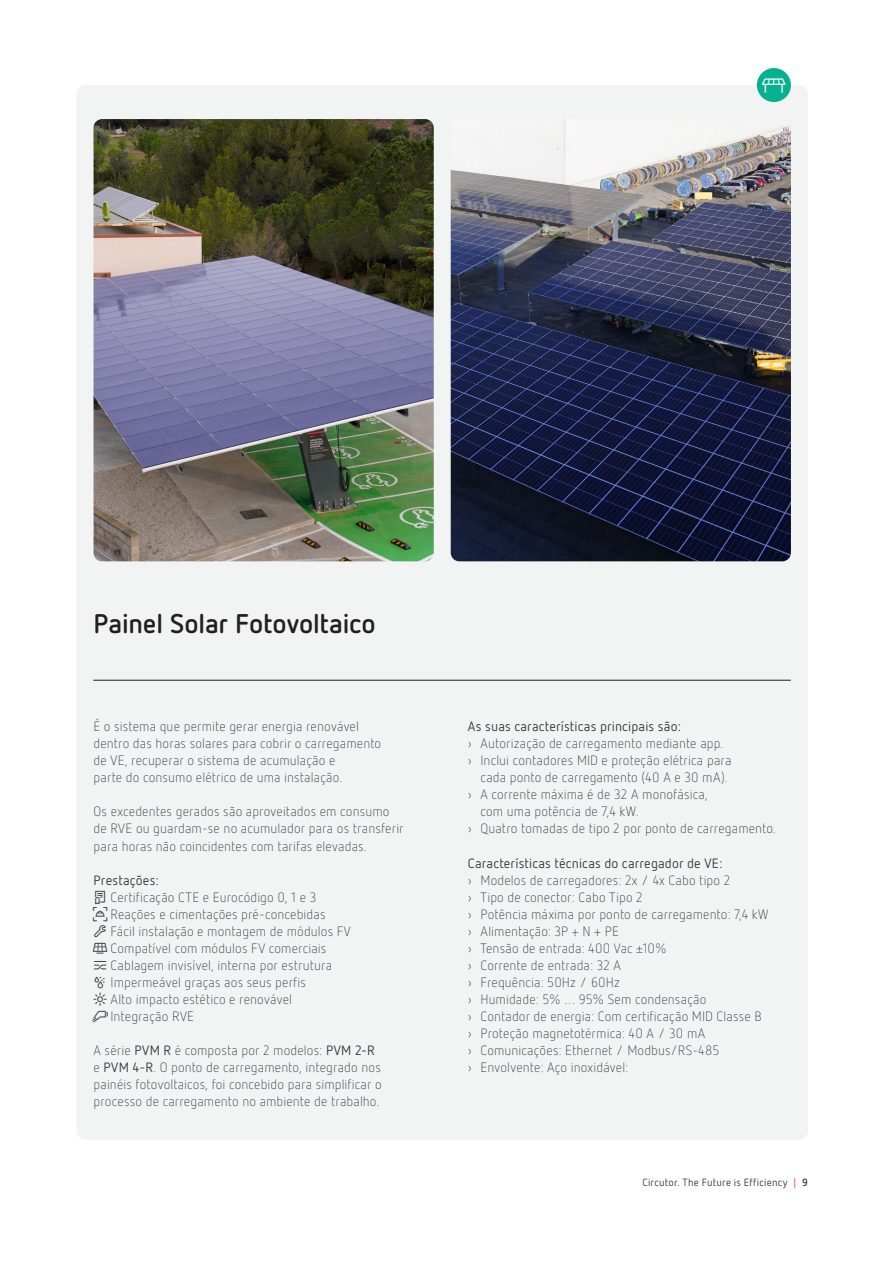
<style>
.page{position:relative;width:893px;height:1263px;background:#fff}
.page>*{position:absolute;margin:0;border:0;box-sizing:border-box;transform-origin:0 0}
.t1{font:700 27px "Netto Pro";letter-spacing:-.005em;color:#231f20}
.t2{font:300 13.5px/17px "Netto Pro";letter-spacing:.01em;color:#323640}
.t3{font:13.5px "Netto Pro";letter-spacing:.01em;color:#323640}
.t4{font:10.5px "Netto Pro";letter-spacing:.025em;color:#323640}
.s1{font-weight:400}
.s2{color:#ee2d50}
.s3{font-weight:700}
</style>
<div class="page">
<div style="left:77px;top:85px;width:731px;height:1055px;background:#f2f3f3;border-radius:9px"></div>
<img style="left:94px;top:119px;width:340px;height:442px">
<img style="left:451px;top:119px;width:340px;height:442px">
<div style="left:757px;top:68px;width:34px;height:34px;background:#07b18f;border-radius:50%"></div>
<hr style="left:94px;top:680px;width:696px;height:1px;background:#231f20">
<h4 class="t1" style="left:94px;top:606px;width:284px">Painel Solar Fotovoltaico</h4>
<p class="t2" style="left:94px;top:718px;width:289px">É o sistema que permite gerar energia renovável dentro das horas solares para cobrir o carregamento de VE, recuperar o sistema de acumulação e<br>parte do consumo elétrico de uma instalação.</p>
<p class="t2" style="left:94px;top:803px;width:312px">Os excedentes gerados são aproveitados em consumo de RVE ou guardam-se no acumulador para os transferir para horas não coincidentes com tarifas elevadas.</p>
<p class="t3" style="left:94px;top:871px;width:67px">Prestações:</p>
<p class="t2" style="left:111px;top:888px;width:207px">Certificação CTE e Eurocódigo 0, 1 e 3</p>
<p class="t2" style="left:111px;top:905px;width:216px">Reações e cimentações pré-concebidas</p>
<p class="t2" style="left:111px;top:922px;width:242px">Fácil instalação e montagem de módulos FV</p>
<p class="t2" style="left:111px;top:939px;width:217px">Compatível com módulos FV comerciais</p>
<p class="t2" style="left:111px;top:956px;width:223px">Cablagem invisível, interna por estrutura</p>
<p class="t2" style="left:111px;top:973px;width:197px">Impermeável graças aos seus perfis</p>
<p class="t2" style="left:94px;top:990px;width:200px">☼ Alto impacto estético e renovável</p>
<p class="t2" style="left:111px;top:1007px;width:85px">Integração RVE</p>
<p class="t2" style="left:94px;top:1041px;width:290px">A série <span class="s1">PVM R</span> é composta por 2 modelos: <span class="s1">PVM 2-R </span>e <span class="s1">PVM 4-R</span>. O ponto de carregamento, integrado nos painéis fotovoltaicos, foi concebido para simplificar o processo de carregamento no ambiente de trabalho.</p>
<p class="t3" style="left:468px;top:718px;width:215px">As suas características principais são:</p>
<p class="t2" style="left:468px;top:735px;width:257px">› Autorização de carregamento mediante app.</p>
<p class="t2" style="left:480px;top:752px;width:253px;text-indent:-13px">› Inclui contadores MID e proteção elétrica para cada ponto de carregamento (40 A e 30 mA).</p>
<p class="t2" style="left:480px;top:786px;width:229px;text-indent:-13px">› A corrente máxima é de 32 A monofásica, com uma potência de 7,4 kW.</p>
<p class="t2" style="left:468px;top:820px;width:310px">› Quatro tomadas de tipo 2 por ponto de carregamento.</p>
<p class="t3" style="left:468px;top:854px;width:256px">Características técnicas do carregador de VE:</p>
<p class="t2" style="left:468px;top:871px;width:264px">› Modelos de carregadores: 2x / 4x Cabo tipo 2</p>
<p class="t2" style="left:468px;top:888px;width:177px">› Tipo de conector: Cabo Tipo 2</p>
<p class="t2" style="left:468px;top:905px;width:302px">› Potência máxima por ponto de carregamento: 7,4 kW</p>
<p class="t2" style="left:468px;top:922px;width:153px">› Alimentação: 3P + N + PE</p>
<p class="t2" style="left:468px;top:939px;width:200px">› Tensão de entrada: 400 Vac ±10%</p>
<p class="t2" style="left:468px;top:956px;width:155px">› Corrente de entrada: 32 A</p>
<p class="t2" style="left:468px;top:973px;width:154px">› Frequência: 50Hz / 60Hz</p>
<p class="t2" style="left:468px;top:990px;width:240px">› Humidade: 5% … 95% Sem condensação</p>
<p class="t2" style="left:468px;top:1007px;width:296px">› Contador de energia: Com certificação MID Classe B</p>
<p class="t2" style="left:468px;top:1024px;width:239px">› Proteção magnetotérmica: 40 A / 30 mA</p>
<p class="t2" style="left:468px;top:1041px;width:253px">› Comunicações: Ethernet / Modbus/RS-485</p>
<p class="t2" style="left:468px;top:1058px;width:162px">› Envolvente: Aço inoxidável:</p>
<p class="t4" style="left:642px;top:1176px;width:167px">Circutor. The Future is Efficiency <span class="s2">|</span> <span class="s3">9</span></p>
</div>
